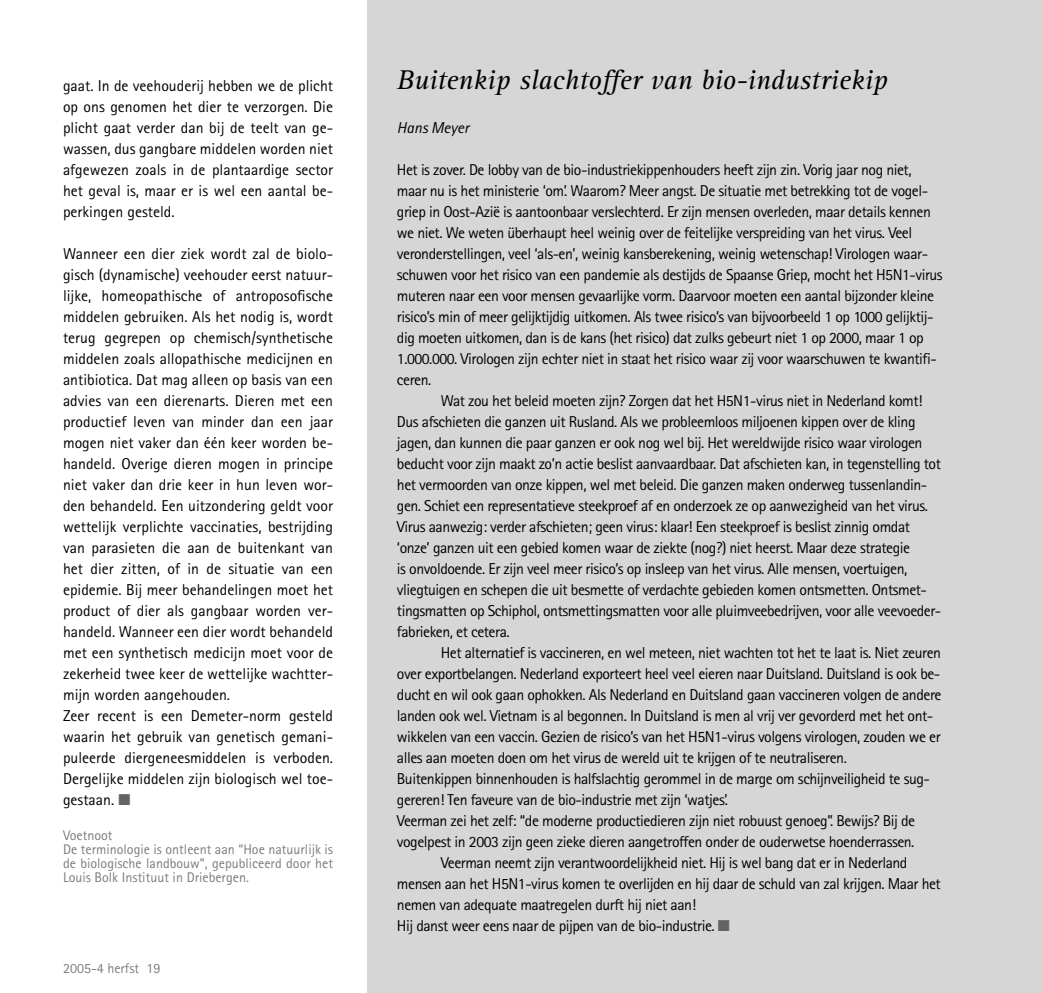
<style>
.page{position:relative;width:1042px;height:993px;background:#fff}
.page>*{position:absolute;margin:0;border:0;box-sizing:border-box;transform-origin:0 0}
.kopje_perspectief{font:italic 28px "Rotis Serif";color:#000}
.pt_4-koloms{font:15.75px/21px "Rotis Sans Serif";letter-spacing:-.03em;color:#000}
.pt{font:15.75px/21px "Rotis Sans Serif";color:#000;text-align:justify}
.auteur{font:italic 15.75px "Rotis Sans Serif";color:#000}
.voetregel{font:14px/14px "Rotis Sans Serif";color:#7c7c7c;text-align:justify}
.s1{color:#636363}
</style>
<div class="page">
<div style="left:368px;top:0;width:674px;height:992px;background:#d6d6d6"></div>
<p class="pt" style="left:63px;top:75px;width:272px">gaat. In de veehouderij hebben we de plicht op ons genomen het dier te verzorgen. Die plicht gaat verder dan bij de teelt van ge&shy;wassen, dus gangbare middelen worden niet afgewezen zoals in de plantaardige sector het geval is, maar er is wel een aantal be&shy;perkingen gesteld.</p>
<p class="pt" style="left:63px;top:243px;width:272px">Wanneer een dier ziek wordt zal de biolo&shy;gisch (dynamische) veehouder eerst natuur&shy;lijke, homeopathische of antroposofische middelen gebruiken. Als het nodig is, wordt terug gegrepen op chemisch/synthetische middelen zoals allopathische medicijnen en antibiotica. Dat mag alleen op basis van een advies van een dierenarts. Dieren met een productief leven van minder dan een jaar mogen niet vaker dan één keer worden be&shy;handeld. Overige dieren mogen in principe niet vaker dan drie keer in hun leven wor&shy;den behandeld. Een uitzondering geldt voor wettelijk verplichte vaccinaties, bestrijding van parasieten die aan de buitenkant van het dier zitten, of in de situatie van een epidemie. Bij meer behandelingen moet het product of dier als gangbaar worden ver&shy;handeld. Wanneer een dier wordt behandeld met een synthetisch medicijn moet voor de zekerheid twee keer de wettelijke wachtter&shy;mijn worden aangehouden.</p>
<p class="pt" style="left:63px;top:705px;width:272px">Zeer recent is een Demeter-norm gesteld waarin het gebruik van genetisch gemani&shy;puleerde diergeneesmiddelen is verboden.<br>Dergelijke middelen zijn biologisch wel toe&shy;gestaan. <span class="s1">■</span></p>
<p class="voetregel" style="left:63px;top:828px;width:51px">Voetnoot</p>
<p class="voetregel" style="left:63px;top:842px;width:272px">De terminologie is ontleent aan “Hoe natuurlijk is de biologische landbouw”, gepubliceerd door het Louis Bolk Instituut in Driebergen.</p>
<p class="voetregel" style="left:63px;top:960px;width:99px">2005-4 herfst 19</p>
<p class="kopje_perspectief" style="left:397px;top:64px;width:492px">Buitenkip slachtoffer van bio-industriekip</p>
<p class="auteur" style="left:397px;top:118px;width:74px">Hans Meyer</p>
<p class="pt_4-koloms" style="left:397px;top:159px;width:547px">Het is zover. De lobby van de bio-industriekippenhouders heeft zijn zin. Vorig jaar nog niet, maar nu is het ministerie ‘om’. Waarom? Meer angst. De situatie met betrekking tot de vogel&shy;griep in Oost-Azië is aantoonbaar verslechterd. Er zijn mensen overleden, maar details kennen we niet. We weten überhaupt heel weinig over de feitelijke verspreiding van het virus. Veel veronderstellingen, veel ‘als-en’, weinig kansberekening, weinig wetenschap! Virologen waar&shy;schuwen voor het risico van een pandemie als destijds de Spaanse Griep, mocht het H5N1-virus muteren naar een voor mensen gevaarlijke vorm. Daarvoor moeten een aantal bijzonder kleine risico’s min of meer gelijktijdig uitkomen. Als twee risico’s van bijvoorbeeld 1 op 1000 gelijktij&shy;dig moeten uitkomen, dan is de kans (het risico) dat zulks gebeurt niet 1 op 2000, maar 1 op 1.000.000. Virologen zijn echter niet in staat het risico waar zij voor waarschuwen te kwantifi&shy;ceren.</p>
<p class="pt_4-koloms" style="left:397px;top:390px;width:546px;text-indent:44px">Wat zou het beleid moeten zijn? Zorgen dat het H5N1-virus niet in Nederland komt!<br>Dus afschieten die ganzen uit Rusland. Als we probleemloos miljoenen kippen over de kling jagen, dan kunnen die paar ganzen er ook nog wel bij. Het wereldwijde risico waar virologen beducht voor zijn maakt zo’n actie beslist aanvaardbaar. Dat afschieten kan, in tegenstelling tot het vermoorden van onze kippen, wel met beleid. Die ganzen maken onderweg tussenlandin&shy;gen. Schiet een representatieve steekproef af en onderzoek ze op aanwezigheid van het virus.<br>Virus aanwezig: verder afschieten; geen virus: klaar! Een steekproef is beslist zinnig omdat ‘onze’ ganzen uit een gebied komen waar de ziekte (nog?) niet heerst. Maar deze strategie<br>is onvoldoende. Er zijn veel meer risico’s op insleep van het virus. Alle mensen, voertuigen, vliegtuigen en schepen die uit besmette of verdachte gebieden komen ontsmetten. Ontsmet&shy;tingsmatten op Schiphol, ontsmettingsmatten voor alle pluimveebedrijven, voor alle veevoeder&shy;fabrieken, et cetera.</p>
<p class="pt_4-koloms" style="left:397px;top:642px;width:546px;text-indent:44px">Het alternatief is vaccineren, en wel meteen, niet wachten tot het te laat is. Niet zeuren over exportbelangen. Nederland exporteert heel veel eieren naar Duitsland. Duitsland is ook be&shy;ducht en wil ook gaan ophokken. Als Nederland en Duitsland gaan vaccineren volgen de andere landen ook wel. Vietnam is al begonnen. In Duitsland is men al vrij ver gevorderd met het ont&shy;wikkelen van een vaccin. Gezien de risico’s van het H5N1-virus volgens virologen, zouden we er alles aan moeten doen om het virus de wereld uit te krijgen of te neutraliseren.</p>
<p class="pt_4-koloms" style="left:397px;top:768px;width:534px">Buitenkippen binnenhouden is halfslachtig gerommel in de marge om schijnveiligheid te sug&shy;gereren! Ten faveure van de bio-industrie met zijn ‘watjes’.</p>
<p class="pt_4-koloms" style="left:397px;top:810px;width:520px">Veerman zei het zelf: “de moderne productiedieren zijn niet robuust genoeg”. Bewijs? Bij de vogelpest in 2003 zijn geen zieke dieren aangetroffen onder de ouderwetse hoenderrassen.</p>
<p class="pt_4-koloms" style="left:397px;top:852px;width:545px;text-indent:44px">Veerman neemt zijn verantwoordelijkheid niet. Hij is wel bang dat er in Nederland mensen aan het H5N1-virus komen te overlijden en hij daar de schuld van zal krijgen. Maar het nemen van adequate maatregelen durft hij niet aan!</p>
<p class="pt_4-koloms" style="left:397px;top:915px;width:334px">Hij danst weer eens naar de pijpen van de bio-industrie. <span class="s1">■</span></p>
</div>
